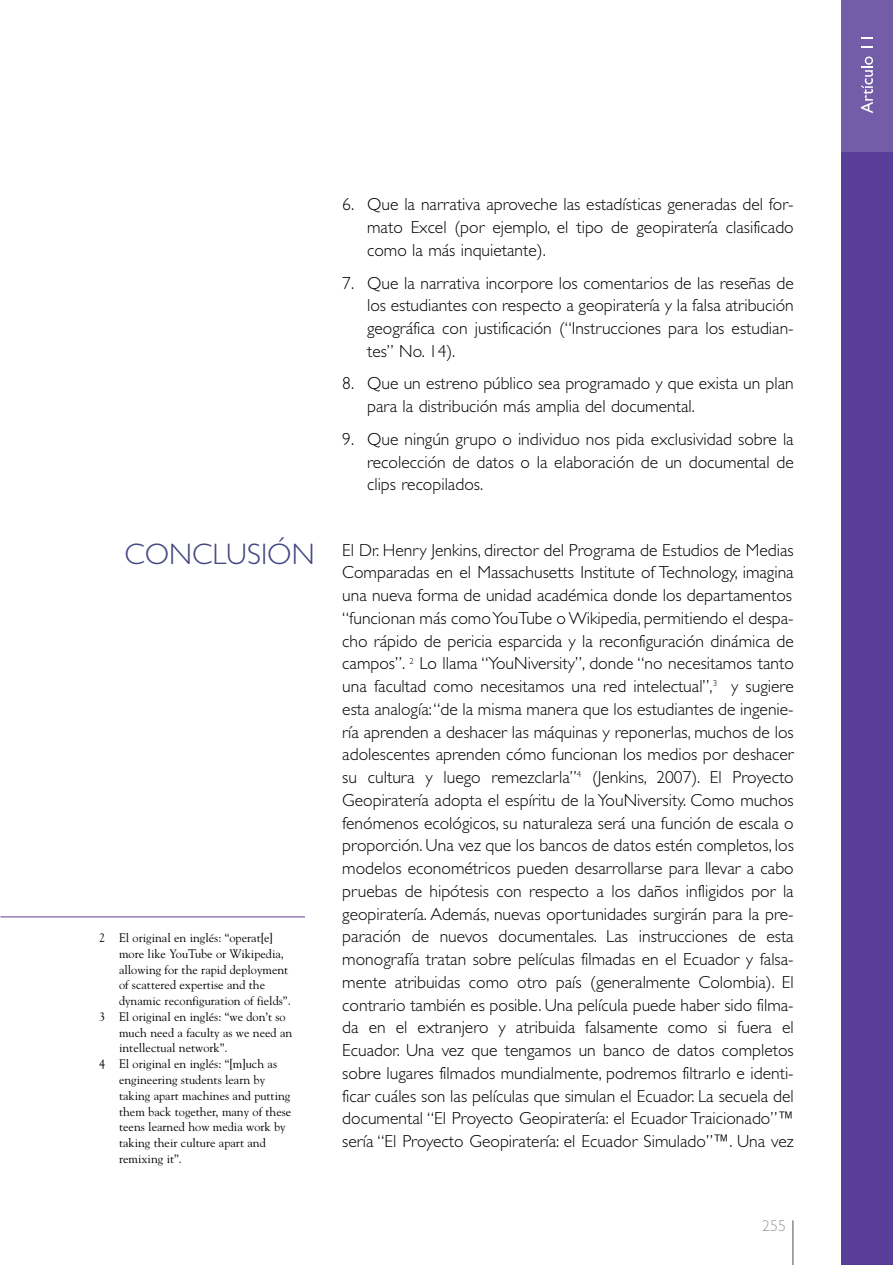
<style>
.page{position:relative;width:893px;height:1265px;background:#fff}
.page>*{position:absolute;margin:0;border:0;box-sizing:border-box;transform-origin:0 0}
.t1{font:300 29.75px "Gill Sans";color:#434781}
.t2{font:300 17.5px/22.8px "Gill Sans";color:#000;text-align:justify}
.t3{font:300 15.75px "Gill Sans";color:#999}
.t4{font:12.25px "Goudy";color:#000}
</style>
<div class="page">
<div style="left:841px;top:0;width:52px;height:1265px;background:#593e99"></div>
<div style="left:841px;top:0;width:52px;height:151px;background:#735da8"></div>
<svg style="left:861px;top:57px;width:12px;height:56px"></svg>
<svg style="left:861px;top:46px;width:12px;height:2px"></svg>
<svg style="left:861px;top:37px;width:12px;height:2px"></svg>
<hr style="left:792px;top:1220px;width:2px;height:45px;background:#999">
<hr style="left:0;top:917px;width:305px;height:1px;background:#65389f">
<h1 class="t1" style="left:125px;top:542px;width:191px">CONCLUSIÓN</h1>
<p class="t4" style="left:99px;top:931px;width:175px">2 El original en inglés: “operat[e]</p>
<p class="t4" style="left:119px;top:947px;width:166px">more like YouTube or Wikipedia,</p>
<p class="t4" style="left:119px;top:962px;width:171px">allowing for the rapid deployment</p>
<p class="t4" style="left:119px;top:978px;width:148px">of scattered expertise and the</p>
<p class="t4" style="left:119px;top:994px;width:173px">dynamic reconfiguration of fields”.</p>
<p class="t4" style="left:99px;top:1010px;width:188px">3 El original en inglés: “we don’t so</p>
<p class="t4" style="left:119px;top:1025px;width:175px">much need a faculty as we need an</p>
<p class="t4" style="left:119px;top:1041px;width:110px">intellectual network”.</p>
<p class="t4" style="left:99px;top:1057px;width:179px">4 El original en inglés: “[m]uch as</p>
<p class="t4" style="left:119px;top:1073px;width:148px">engineering students learn by</p>
<p class="t4" style="left:119px;top:1088px;width:173px">taking apart machines and putting</p>
<p class="t4" style="left:119px;top:1104px;width:174px">them back together, many of these</p>
<p class="t4" style="left:119px;top:1120px;width:168px">teens learned how media work by</p>
<p class="t4" style="left:119px;top:1136px;width:148px">taking their culture apart and</p>
<p class="t4" style="left:119px;top:1151px;width:64px">remixing it”.</p>
<p class="t2" style="left:367px;top:195px;width:428px;text-indent:-25px">6. Que la narrativa aproveche las estadísticas generadas del for&shy;mato Excel (por ejemplo, el tipo de geopiratería clasificado como la más inquietante).</p>
<p class="t2" style="left:367px;top:273px;width:428px;text-indent:-25px">7. Que la narrativa incorpore los comentarios de las reseñas de los estudiantes con respecto a geopiratería y la falsa atribución geográfica con justificación (“Instrucciones para los estudian&shy;tes” No. 14).</p>
<p class="t2" style="left:367px;top:374px;width:428px;text-indent:-25px">8. Que un estreno público sea programado y que exista un plan para la distribución más amplia del documental.</p>
<p class="t2" style="left:367px;top:429px;width:428px;text-indent:-25px">9. Que ningún grupo o individuo nos pida exclusividad sobre la recolección de datos o la elaboración de un documental de clips recopilados.</p>
<p class="t2" style="left:342px;top:540px;width:453px">El Dr. Henry Jenkins, director del Programa de Estudios de Medias Comparadas en el Massachusetts Institute of Technology, imagina una nueva forma de unidad académica donde los departamentos “funcionan más como YouTube o Wikipedia, permitiendo el despa&shy;cho rápido de pericia esparcida y la reconfiguración dinámica de campos”. <sup>2</sup> Lo llama “YouNiversity”, donde “no necesitamos tanto una facultad como necesitamos una red intelectual”,<sup>3</sup> y sugiere esta analogía: “de la misma manera que los estudiantes de ingenie&shy;ría aprenden a deshacer las máquinas y reponerlas, muchos de los adolescentes aprenden cómo funcionan los medios por deshacer su cultura y luego remezclarla”<sup>4</sup> (Jenkins, 2007). El Proyecto Geopiratería adopta el espíritu de la YouNiversity. Como muchos fenómenos ecológicos, su naturaleza será una función de escala o proporción. Una vez que los bancos de datos estén completos, los modelos econométricos pueden desarrollarse para llevar a cabo pruebas de hipótesis con respecto a los daños infligidos por la geopiratería. Además, nuevas oportunidades surgirán para la pre&shy;paración de nuevos documentales. Las instrucciones de esta monografía tratan sobre películas filmadas en el Ecuador y falsa&shy;mente atribuidas como otro país (generalmente Colombia). El contrario también es posible. Una película puede haber sido filma&shy;da en el extranjero y atribuida falsamente como si fuera el Ecuador. Una vez que tengamos un banco de datos completos sobre lugares filmados mundialmente, podremos filtrarlo e identi&shy;ficar cuáles son las películas que simulan el Ecuador. La secuela del documental “El Proyecto Geopiratería: el Ecuador Traicionado”™ sería “El Proyecto Geopiratería: el Ecuador Simulado”™. Una vez</p>
<p class="t3" style="left:762px;top:1220px;width:25px">255</p>
</div>
